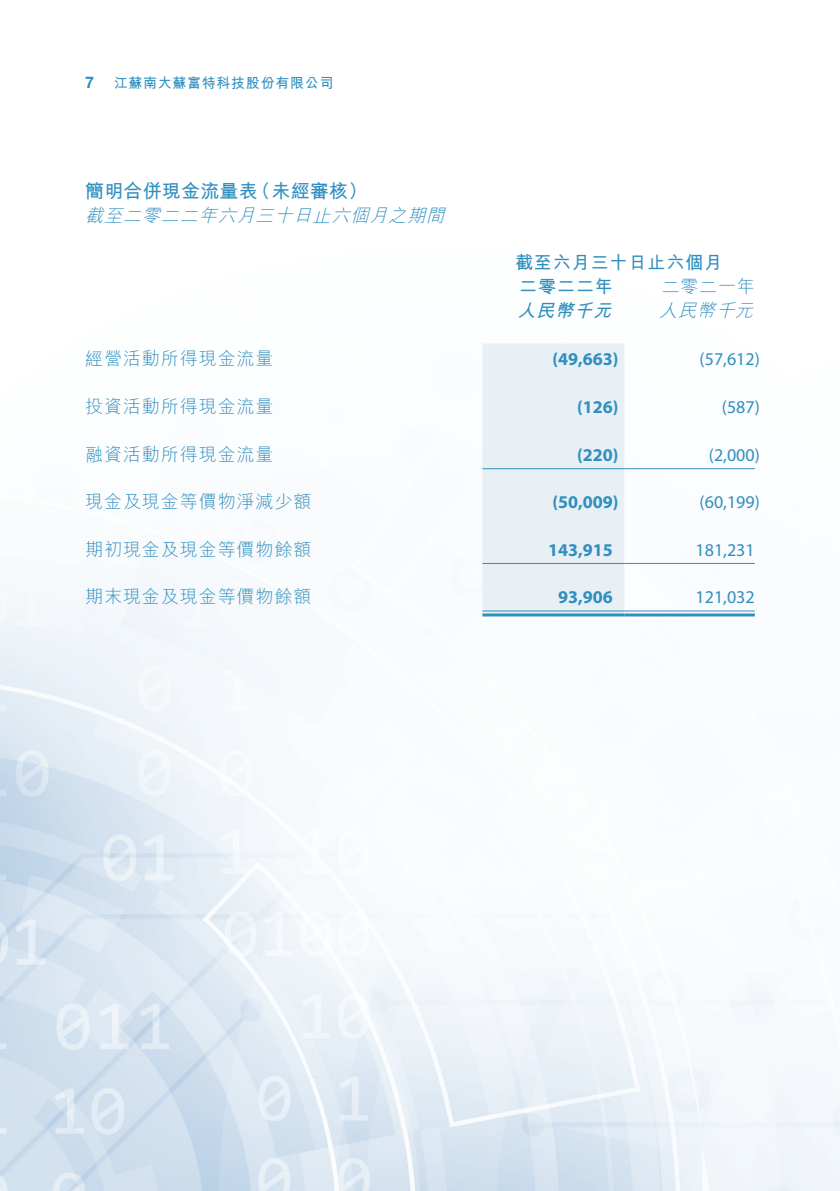
<style>
.page{position:relative;width:840px;height:1191px;background:#fff}
.page>*{position:absolute;margin:0;border:0;box-sizing:border-box;transform-origin:0 0}
.t1{font:700 19px "M Hei HK";letter-spacing:.01em;color:#2f8fbf}
.t2{font:300 18px "M Hei HK";letter-spacing:.05em;color:#2f8fbf}
.t3{font:18px "Myriad Pro";color:#2f8fbf}
.t4{font:700 18px "Myriad Pro";color:#2f8fbf}
.t5{font:italic 300 18px "M Hei HK";color:#2f8fbf}
.t6{font:700 18px "M Hei HK";letter-spacing:.05em;color:#2f8fbf}
.t7{font:italic 700 18px "M Hei HK";color:#2f8fbf}
.t8{font:700 16px "Helvetica Neue LT Std";color:#2f8fbf}
.t9{font:700 14px "M Hei HK";letter-spacing:.05em;color:#2f8fbf}
</style>
<div class="page">
<img style="left:0;top:456px;width:839px;height:735px">
<div style="left:482px;top:343px;width:142px;height:270px;background:#e8f0f6"></div>
<hr style="left:482px;top:468px;width:142px;height:1px;background:#2f8fbf">
<hr style="left:624px;top:468px;width:130px;height:1px;background:#2f8fbf">
<hr style="left:482px;top:563px;width:142px;height:1px;background:#2f8fbf">
<hr style="left:624px;top:563px;width:130px;height:1px;background:#2f8fbf">
<hr style="left:482px;top:610px;width:142px;height:1px;background:#2f8fbf">
<hr style="left:482px;top:613px;width:142px;height:3px;background:#2f8fbf">
<hr style="left:624px;top:610px;width:130px;height:1px;background:#2f8fbf">
<hr style="left:624px;top:613px;width:130px;height:3px;background:#2f8fbf">
<p class="t8" style="left:85px;top:72px;width:10px">7</p>
<p class="t9" style="left:114px;top:72px;width:221px">江蘇南大蘇富特科技股份有限公司</p>
<p class="t1" style="left:85px;top:178px;width:174px">簡明合併現金流量表</p>
<p class="t5" style="left:85px;top:207px;width:365px">截至二零二二年六月三十日止六個月之期間</p>
<p class="t1" style="left:251px;top:178px;width:117px">（未經審核(</p>
<p class="t2" style="left:85px;top:349px;width:190px">經營活動所得現金流量</p>
<p class="t2" style="left:85px;top:397px;width:190px">投資活動所得現金流量</p>
<p class="t2" style="left:85px;top:445px;width:190px">融資活動所得現金流量</p>
<p class="t2" style="left:85px;top:492px;width:228px">現金及現金等價物淨減少額</p>
<p class="t2" style="left:85px;top:540px;width:228px">期初現金及現金等價物餘額</p>
<p class="t2" style="left:85px;top:587px;width:228px">期末現金及現金等價物餘額</p>
<p class="t6" style="left:514px;top:249px;width:208px">截至六月三十日止六個月</p>
<p class="t2" style="left:661px;top:277px;width:94px">二零二一年</p>
<p class="t6" style="left:519px;top:273px;width:95px">二零二二年</p>
<p class="t7" style="left:517px;top:297px;width:101px">人民幣千元</p>
<p class="t5" style="left:658px;top:301px;width:100px">人民幣千元</p>
<p class="t4" style="left:552px;top:347px;width:67px">)49,663(</p>
<p class="t3" style="left:699px;top:348px;width:62px">)57,612(</p>
<p class="t4" style="left:577px;top:395px;width:43px">)126(</p>
<p class="t3" style="left:721px;top:396px;width:39px">)587(</p>
<p class="t4" style="left:577px;top:443px;width:43px">)220(</p>
<p class="t3" style="left:708px;top:444px;width:52px">)2,000(</p>
<p class="t4" style="left:552px;top:490px;width:67px">)50,009(</p>
<p class="t3" style="left:699px;top:491px;width:62px">)60,199(</p>
<p class="t4" style="left:548px;top:538px;width:66px">143,915</p>
<p class="t3" style="left:695px;top:539px;width:61px">181,231</p>
<p class="t4" style="left:558px;top:585px;width:56px">93,906</p>
<p class="t3" style="left:695px;top:585px;width:61px">121,032</p>
</div>
